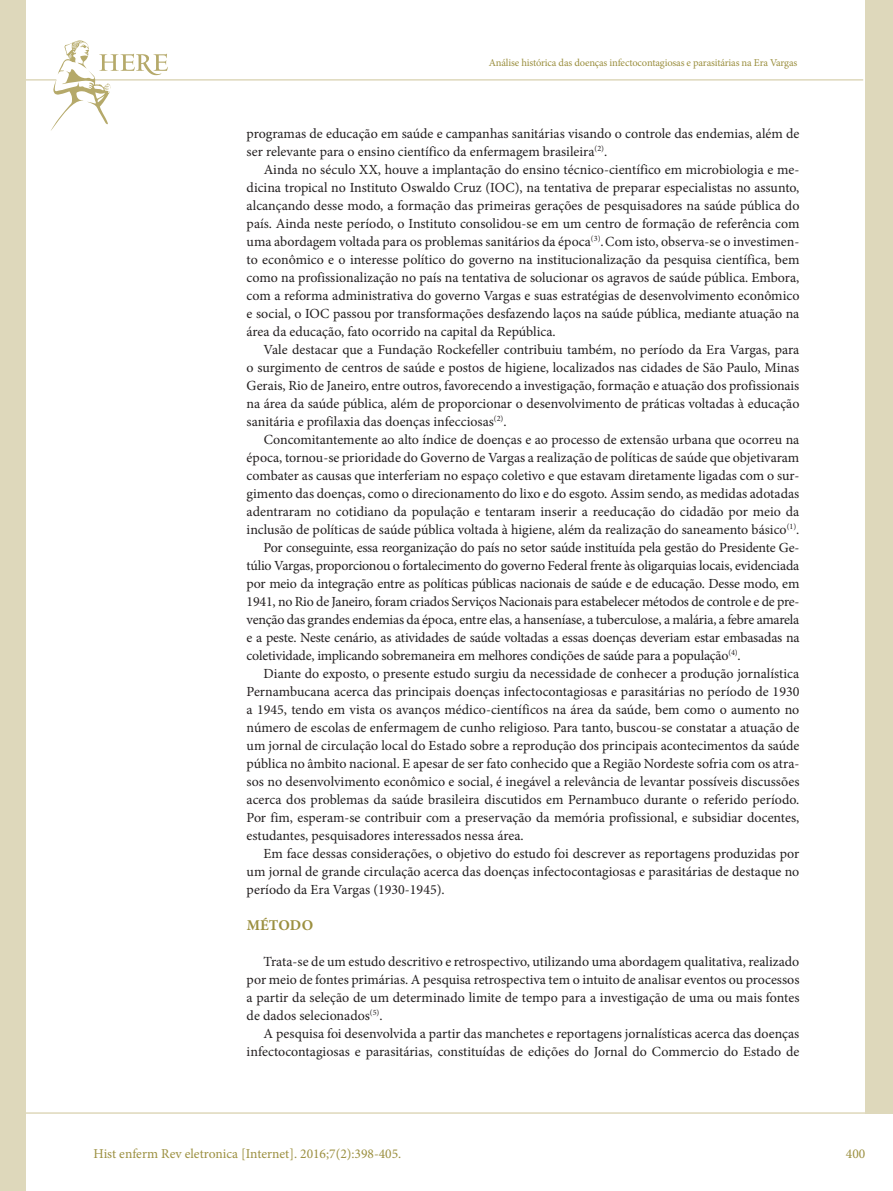
<style>
.page{position:relative;width:893px;height:1191px;background:#fff}
.page>*{position:absolute;margin:0;border:0;box-sizing:border-box;transform-origin:0 0}
.t1{font:700 15px "Minion Pro";letter-spacing:.005em;color:#9b8f3f}
.t2{font:13.95px/18px "Minion Pro";letter-spacing:-.005em;color:#231f20;text-align:justify}
.t3{font:13.5px "Minion Pro";color:#9b8f3f}
.t4{font:10.5px "Minion Pro";letter-spacing:-.015em;color:#9b8f3f}
</style>
<div class="page">
<hr style="left:0;top:1112px;width:893px;height:1px;background:#ded8bb">
<hr style="left:0;top:79px;width:863px;height:2px;background:#ded8bb">
<div style="left:865px;top:0;width:28px;height:1113px;background:#ded8bb"></div>
<div style="left:0;top:0;width:26px;height:1191px;background:#ded8bb"></div>
<svg style="left:50px;top:40px;width:118px;height:91px"></svg>
<p class="t4" style="left:489px;top:56px;width:310px">Análise histórica das doenças infectocontagiosas e parasitárias na Era Vargas</p>
<p class="t2" style="left:247px;top:124px;width:554px">programas de educação em saúde e campanhas sanitárias visando o controle das endemias, além de ser relevante para o ensino científico da enfermagem brasileira<sup>(2)</sup>.</p>
<p class="t2" style="left:247px;top:160px;width:554px;text-indent:17px">Ainda no século XX, houve a implantação do ensino técnico-científico em microbiologia e me&shy;dicina tropical no Instituto Oswaldo Cruz (IOC), na tentativa de preparar especialistas no assunto, alcançando desse modo, a formação das primeiras gerações de pesquisadores na saúde pública do país. Ainda neste período, o Instituto consolidou-se em um centro de formação de referência com uma abordagem voltada para os problemas sanitários da época<sup>(3)</sup>.Com isto, observa-se o investimen&shy;to econômico e o interesse político do governo na institucionalização da pesquisa científica, bem como na profissionalização no país na tentativa de solucionar os agravos de saúde pública. Embora, com a reforma administrativa do governo Vargas e suas estratégias de desenvolvimento econômico e social, o IOC passou por transformações desfazendo laços na saúde pública, mediante atuação na área da educação, fato ocorrido na capital da República.</p>
<p class="t2" style="left:247px;top:340px;width:554px;text-indent:17px">Vale destacar que a Fundação Rockefeller contribuiu também, no período da Era Vargas, para o surgimento de centros de saúde e postos de higiene, localizados nas cidades de São Paulo, Minas Gerais, Rio de Janeiro, entre outros, favorecendo a investigação, formação e atuação dos profissionais na área da saúde pública, além de proporcionar o desenvolvimento de práticas voltadas à educação sanitária e profilaxia das doenças infecciosas<sup>(2)</sup>.</p>
<p class="t2" style="left:264px;top:430px;width:537px">Concomitantemente ao alto índice de doenças e ao processo de extensão urbana que ocorreu na</p>
<p class="t2" style="left:247px;top:448px;width:554px">época, tornou-se prioridade do Governo de Vargas a realização de políticas de saúde que objetivaram</p>
<p class="t2" style="left:247px;top:466px;width:554px">combater as causas que interferiam no espaço coletivo e que estavam diretamente ligadas com o sur-</p>
<p class="t2" style="left:247px;top:484px;width:554px">gimento das doenças, como o direcionamento do lixo e do esgoto. Assim sendo, as medidas adotadas</p>
<p class="t2" style="left:247px;top:502px;width:554px">adentraram no cotidiano da população e tentaram inserir a reeducação do cidadão por meio da</p>
<p class="t2" style="left:247px;top:520px;width:554px">inclusão de políticas de saúde pública voltada à higiene, além da realização do saneamento básico<sup>(1)</sup>.</p>
<p class="t2" style="left:264px;top:538px;width:537px">Por conseguinte, essa reorganização do país no setor saúde instituída pela gestão do Presidente Ge-</p>
<p class="t2" style="left:247px;top:556px;width:554px">túlio Vargas, proporcionou o fortalecimento do governo Federal frente às oligarquias locais, evidenciada</p>
<p class="t2" style="left:247px;top:574px;width:554px">por meio da integração entre as políticas públicas nacionais de saúde e de educação. Desse modo, em</p>
<p class="t2" style="left:247px;top:592px;width:554px">1941, no Rio de Janeiro, foram criados Serviços Nacionais para estabelecer métodos de controle e de pre-</p>
<p class="t2" style="left:247px;top:610px;width:554px">venção das grandes endemias da época, entre elas, a hanseníase, a tuberculose, a malária, a febre amarela</p>
<p class="t2" style="left:247px;top:628px;width:554px">e a peste. Neste cenário, as atividades de saúde voltadas a essas doenças deveriam estar embasadas na</p>
<p class="t2" style="left:247px;top:646px;width:496px">coletividade, implicando sobremaneira em melhores condições de saúde para a população<sup>(4)</sup>.</p>
<p class="t2" style="left:264px;top:664px;width:537px">Diante do exposto, o presente estudo surgiu da necessidade de conhecer a produção jornalística</p>
<p class="t2" style="left:247px;top:682px;width:554px">Pernambucana acerca das principais doenças infectocontagiosas e parasitárias no período de 1930</p>
<p class="t2" style="left:247px;top:700px;width:554px">a 1945, tendo em vista os avanços médico-científicos na área da saúde, bem como o aumento no</p>
<p class="t2" style="left:247px;top:718px;width:554px">número de escolas de enfermagem de cunho religioso. Para tanto, buscou-se constatar a atuação de</p>
<p class="t2" style="left:247px;top:736px;width:554px">um jornal de circulação local do Estado sobre a reprodução dos principais acontecimentos da saúde</p>
<p class="t2" style="left:247px;top:754px;width:554px">pública no âmbito nacional. E apesar de ser fato conhecido que a Região Nordeste sofria com os atra-</p>
<p class="t2" style="left:247px;top:772px;width:554px">sos no desenvolvimento econômico e social, é inegável a relevância de levantar possíveis discussões</p>
<p class="t2" style="left:247px;top:790px;width:554px">acerca dos problemas da saúde brasileira discutidos em Pernambuco durante o referido período.</p>
<p class="t2" style="left:247px;top:808px;width:554px">Por fim, esperam-se contribuir com a preservação da memória profissional, e subsidiar docentes,</p>
<p class="t2" style="left:247px;top:826px;width:279px">estudantes, pesquisadores interessados nessa área.</p>
<p class="t2" style="left:264px;top:844px;width:537px">Em face dessas considerações, o objetivo do estudo foi descrever as reportagens produzidas por</p>
<p class="t2" style="left:247px;top:862px;width:554px">um jornal de grande circulação acerca das doenças infectocontagiosas e parasitárias de destaque no</p>
<p class="t2" style="left:247px;top:880px;width:200px">período da Era Vargas (1930-1945).</p>
<p class="t1" style="left:247px;top:914px;width:68px">MÉTODO</p>
<p class="t2" style="left:247px;top:952px;width:554px;text-indent:17px">Trata-se de um estudo descritivo e retrospectivo, utilizando uma abordagem qualitativa, realizado por meio de fontes primárias. A pesquisa retrospectiva tem o intuito de analisar eventos ou processos a partir da seleção de um determinado limite de tempo para a investigação de uma ou mais fontes de dados selecionados<sup>(5)</sup>.</p>
<p class="t2" style="left:247px;top:1024px;width:554px;text-align:right">A pesquisa foi desenvolvida a partir das manchetes e reportagens jornalísticas acerca das doenças infectocontagiosas e parasitárias, constituídas de edições do Jornal do Commercio do Estado de</p>
<p class="t3" style="left:94px;top:1144px;width:309px">Hist enferm Rev eletronica [Internet]. 2016;7(2):398-405.</p>
<p class="t3" style="left:846px;top:1144px;width:21px">400</p>
</div>
